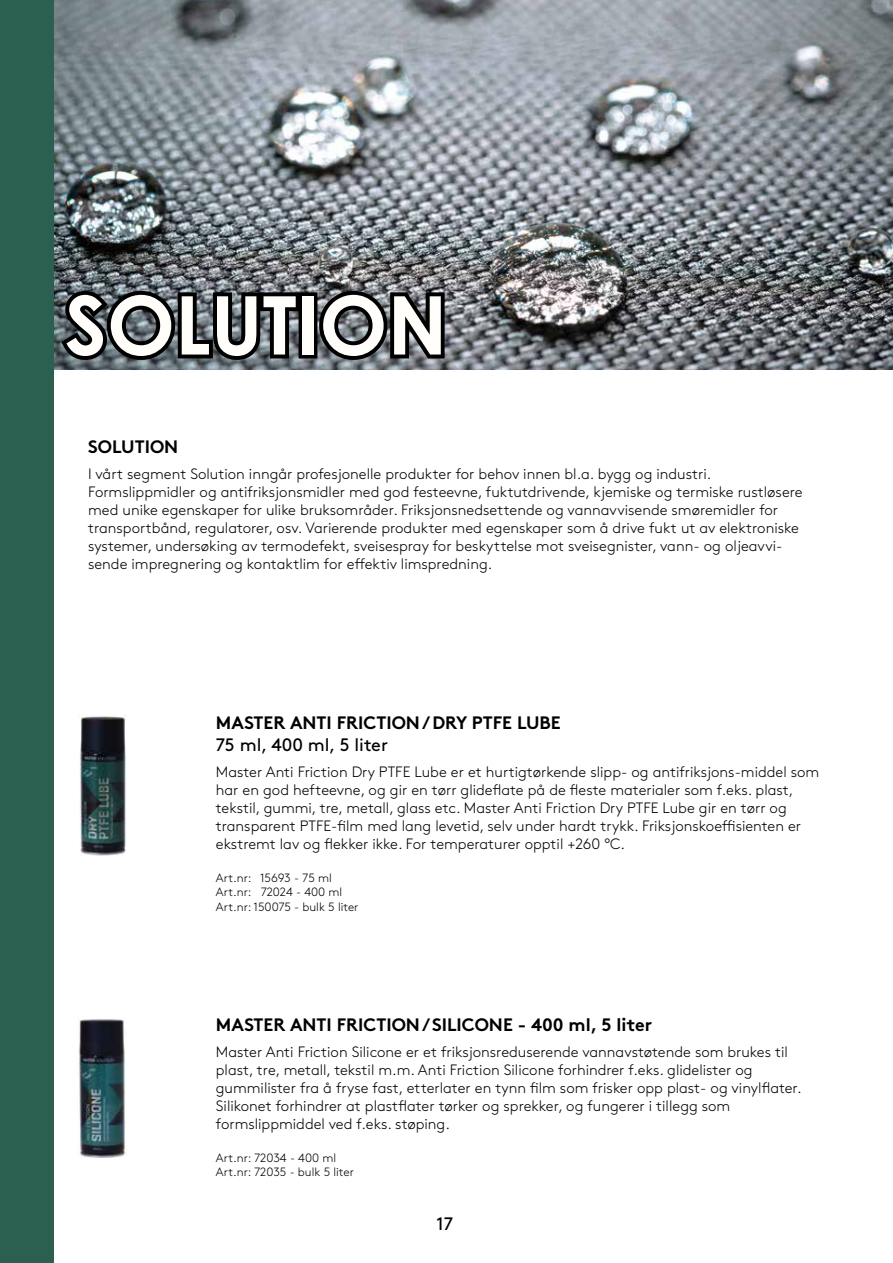
<style>
.page{position:relative;width:893px;height:1263px;background:#fff}
.page>*{position:absolute;margin:0;border:0;box-sizing:border-box;transform-origin:0 0}
.t1{font:700 81px "Century Gothic";color:#fffefa}
.t2{font:700 18px "Brown";color:#000}
.t3{font:18px "Brown";color:#000}
.t4{font:300 15px/18px "Brown";color:#000}
.t5{font:300 12px/14.4px "Brown";color:#000}
</style>
<div class="page">
<img style="left:54px;top:0;width:839px;height:370px">
<div style="left:0;top:0;width:53px;height:1263px;background:#2b6051"></div>
<img style="left:80px;top:715px;width:46px;height:141px">
<svg style="left:56px;top:286px;width:248px;height:80px;background:#393e42"></svg>
<div style="left:299px;top:292px;width:18px;height:66px;border:8px solid #000"></div>
<svg style="left:314px;top:287px;width:135px;height:77px;background:#3e4043"></svg>
<img style="left:78px;top:1018px;width:48px;height:139px">
<h1 class="t1" style="left:65px;top:264px;width:384px">SOLUTION</h1>
<p class="t2" style="left:88px;top:432px;width:92px">SOLUTION</p>
<p class="t4" style="left:88px;top:464px;width:716px">I vårt segment Solution inngår profesjonelle produkter for behov innen bl.a. bygg og industri.<br>Formslippmidler og antifriksjonsmidler med god festeevne, fuktutdrivende, kjemiske og termiske rustløsere med unike egenskaper for ulike bruksområder. Friksjonsnedsettende og vannavvisende smøremidler for transportbånd, regulatorer, osv. Varierende produkter med egenskaper som å drive fukt ut av elektroniske systemer, undersøking av termodefekt, sveisespray for beskyttelse mot sveisegnister, vann- og oljeavvi&shy;sende impregnering og kontaktlim for effektiv limspredning.</p>
<p class="t2" style="left:216px;top:708px;width:346px">MASTER ANTI FRICTION / DRY PTFE LUBE</p>
<p class="t3" style="left:216px;top:731px;width:174px">75 ml, 400 ml, 5 liter</p>
<p class="t4" style="left:216px;top:762px;width:605px">Master Anti Friction Dry PTFE Lube er et hurtigtørkende slipp- og antifriksjons-middel som har en god hefteevne, og gir en tørr glideflate på de fleste materialer som f.eks. plast, tekstil, gummi, tre, metall, glass etc. Master Anti Friction Dry PTFE Lube gir en tørr og transparent PTFE-film med lang levetid, selv under hardt trykk. Friksjonskoeffisienten er ekstremt lav og flekker ikke. For temperaturer opptil +260 °C.</p>
<p class="t5" style="left:216px;top:869px;width:144px">Art.nr: 15693 - 75 ml<br>Art.nr: 72024 - 400 ml<br>Art.nr: 150075 - bulk 5 liter</p>
<p class="t2" style="left:216px;top:1010px;width:438px">MASTER ANTI FRICTION / SILICONE - 400 ml, 5 liter</p>
<p class="t4" style="left:216px;top:1042px;width:587px">Master Anti Friction Silicone er et friksjonsreduserende vannavstøtende som brukes til plast, tre, metall, tekstil m.m. Anti Friction Silicone forhindrer f.eks. glidelister og gummilister fra å fryse fast, etterlater en tynn film som frisker opp plast- og vinylflater.<br>Silikonet forhindrer at plastflater tørker og sprekker, og fungerer i tillegg som formslippmiddel ved f.eks. støping.</p>
<p class="t5" style="left:216px;top:1149px;width:140px">Art.nr: 72034 - 400 ml<br>Art.nr: 72035 - bulk 5 liter</p>
<p class="t3" style="left:436px;top:1210px;width:18px">17</p>
</div>
